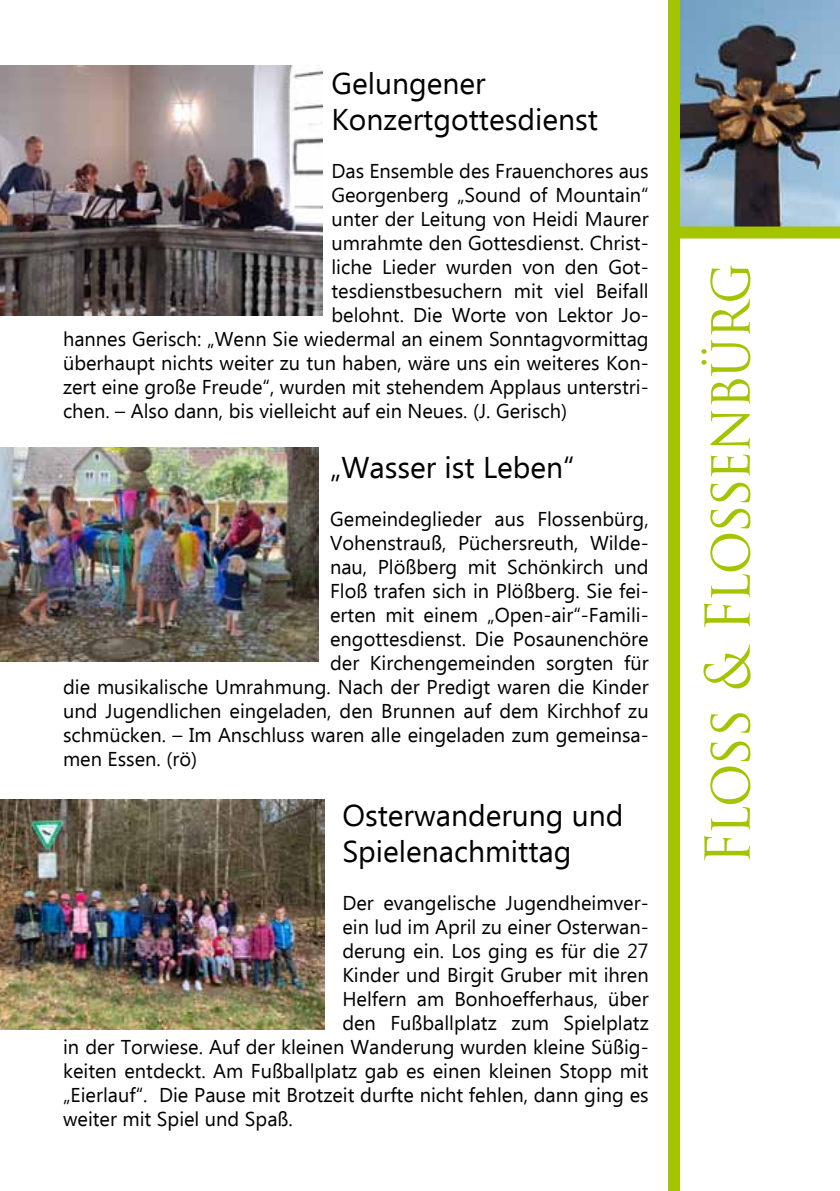
<style>
.page{position:relative;width:840px;height:1191px;background:#fff}
.page>*{position:absolute;margin:0;border:0;box-sizing:border-box;transform-origin:0 0}
.t1{font:60px "Trajan Pro";letter-spacing:-.03em;color:#a4c400;scale:.9 1}
.t2{font:30px/36px "Ebrima";color:#000}
.t3{font:20px "Ebrima";color:#000}
</style>
<div class="page">
<img style="left:679px;top:0;width:160px;height:226px">
<div style="left:668px;top:0;width:11px;height:1191px;background:#a4c400"></div>
<div style="left:673px;top:226px;width:166px;height:12px;background:#a4c400"></div>
<img style="left:0;top:66px;width:323px;height:249px">
<img style="left:0;top:447px;width:318px;height:215px">
<img style="left:0;top:799px;width:324px;height:230px">
<h2 class="t2" style="left:331px;top:67px;width:268px">Gelungener<br>Konzertgottesdienst</h2>
<p class="t3" style="left:331px;top:157px;width:318px">Das Ensemble des Frauenchores aus</p>
<p class="t3" style="left:331px;top:181px;width:318px">Georgenberg „Sound of Mountain“</p>
<p class="t3" style="left:331px;top:205px;width:318px">unter der Leitung von Heidi Maurer</p>
<p class="t3" style="left:331px;top:229px;width:318px">umrahmte den Gottesdienst. Christ-</p>
<p class="t3" style="left:331px;top:253px;width:318px">liche Lieder wurden von den Got-</p>
<p class="t3" style="left:331px;top:277px;width:318px">tesdienstbesuchern mit viel Beifall</p>
<p class="t3" style="left:331px;top:301px;width:318px">belohnt. Die Worte von Lektor Jo-</p>
<p class="t3" style="left:63px;top:325px;width:587px">hannes Gerisch: „Wenn Sie wiedermal an einem Sonntagvormittag</p>
<p class="t3" style="left:63px;top:349px;width:587px">überhaupt nichts weiter zu tun haben, wäre uns ein weiteres Kon-</p>
<p class="t3" style="left:63px;top:373px;width:586px">zert eine große Freude“, wurden mit stehendem Applaus unterstri-</p>
<p class="t3" style="left:63px;top:397px;width:505px">chen. – Also dann, bis vielleicht auf ein Neues. (J. Gerisch)</p>
<h2 class="t2" style="left:330px;top:451px;width:246px">„Wasser ist Leben“</h2>
<p class="t3" style="left:330px;top:505px;width:320px">Gemeindeglieder aus Flossenbürg,</p>
<p class="t3" style="left:330px;top:529px;width:320px">Vohenstrauß, Püchersreuth, Wilde-</p>
<p class="t3" style="left:330px;top:553px;width:320px">nau, Plößberg mit Schönkirch und</p>
<p class="t3" style="left:330px;top:577px;width:320px">Floß trafen sich in Plößberg. Sie fei-</p>
<p class="t3" style="left:330px;top:601px;width:320px">erten mit einem „Open-air“-Famili-</p>
<p class="t3" style="left:330px;top:625px;width:320px">engottesdienst. Die Posaunenchöre</p>
<p class="t3" style="left:330px;top:649px;width:320px">der Kirchengemeinden sorgten für</p>
<p class="t3" style="left:63px;top:673px;width:586px">die musikalische Umrahmung. Nach der Predigt waren die Kinder</p>
<p class="t3" style="left:63px;top:697px;width:586px">und Jugendlichen eingeladen, den Brunnen auf dem Kirchhof zu</p>
<p class="t3" style="left:63px;top:721px;width:586px">schmücken. – Im Anschluss waren alle eingeladen zum gemeinsa-</p>
<p class="t3" style="left:63px;top:745px;width:135px">men Essen. (rö)</p>
<h2 class="t2" style="left:342px;top:799px;width:282px">Osterwanderung und<br>Spielenachmittag</h2>
<p class="t3" style="left:342px;top:889px;width:307px">Der evangelische Jugendheimver-</p>
<p class="t3" style="left:342px;top:913px;width:307px">ein lud im April zu einer Osterwan-</p>
<p class="t3" style="left:342px;top:937px;width:307px">derung ein. Los ging es für die 27</p>
<p class="t3" style="left:342px;top:961px;width:307px">Kinder und Birgit Gruber mit ihren</p>
<p class="t3" style="left:342px;top:985px;width:307px">Helfern am Bonhoefferhaus, über</p>
<p class="t3" style="left:342px;top:1009px;width:307px">den Fußballplatz zum Spielplatz</p>
<p class="t3" style="left:63px;top:1033px;width:586px">in der Torwiese. Auf der kleinen Wanderung wurden kleine Süßig-</p>
<p class="t3" style="left:63px;top:1057px;width:586px">keiten entdeckt. Am Fußballplatz gab es einen kleinen Stopp mit</p>
<p class="t3" style="left:63px;top:1081px;width:587px">„Eierlauf“. Die Pause mit Brotzeit durfte nicht fehlen, dann ging es</p>
<p class="t3" style="left:63px;top:1105px;width:231px">weiter mit Spiel und Spaß.</p>
<h1 class="t1" style="left:689px;top:865px;width:670px;rotate:-90deg">Floß &amp; Flossenbürg</h1>
</div>
